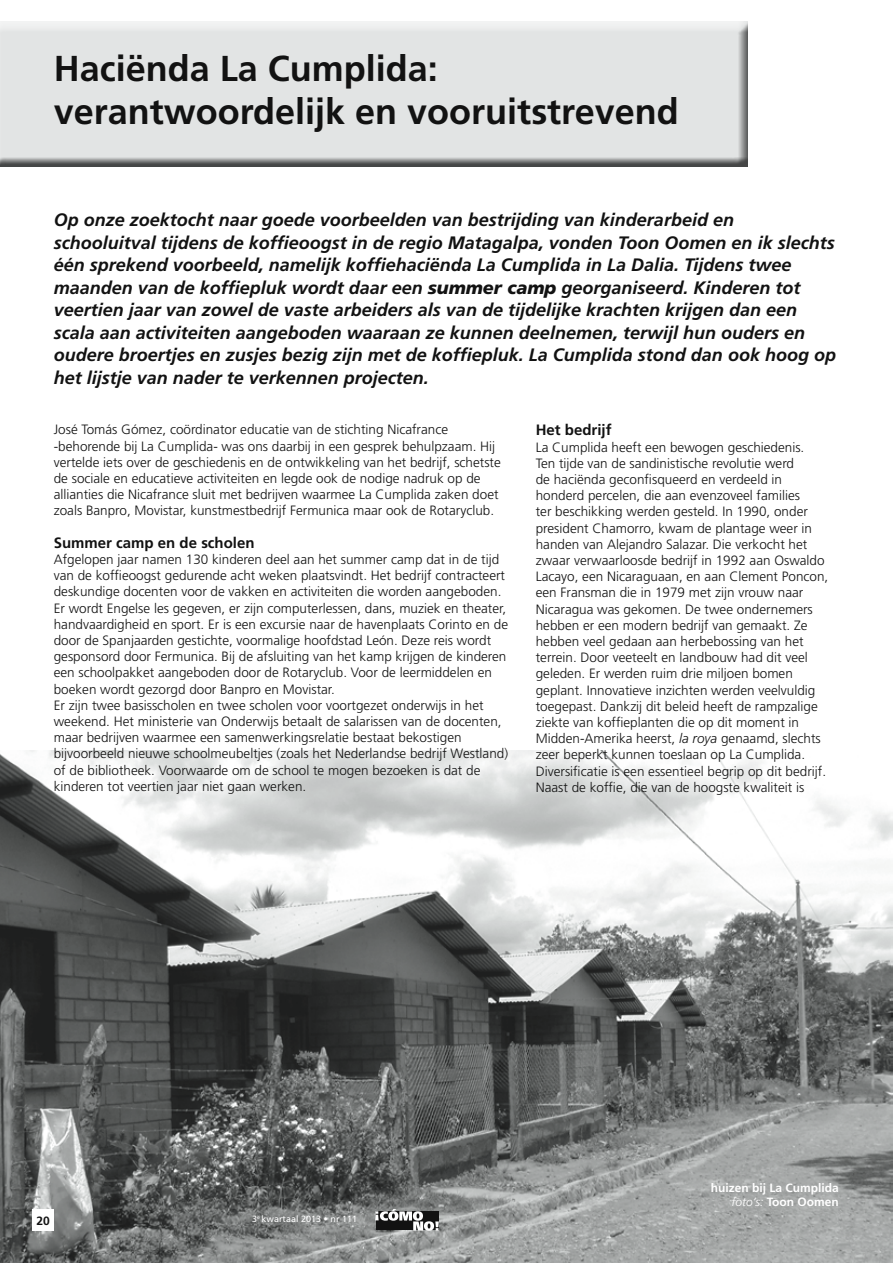
<style>
.page{position:relative;width:893px;height:1263px;background:#fff}
.page>*{position:absolute;margin:0;border:0;box-sizing:border-box;transform-origin:0 0}
.t1{font:700 36px/43.2px "Frutiger";color:#121212}
.t2{font:italic 700 18px/22.5px "Frutiger";color:#121212}
.t3{font:700 15px "Frutiger";color:#121212}
.t4{font:300 13.5px/16.2px "Frutiger";color:#121212}
.t5{font:700 12px/14.4px "Frutiger";color:#fff;text-align:right}
.t6{font:700 12px "Frutiger";color:#121212}
.t7{font:9px "Frutiger";color:#fff}
.s1{font-weight:900}
.s2{font-style:italic}
.s3{font-weight:300;font-style:italic}
</style>
<div class="page">
<img style="left:0;top:750px;width:893px;height:513px">
<div style="left:32px;top:1209px;width:22px;height:21px;background:#fff"></div>
<svg style="left:375px;top:1209px;width:64px;height:22px"></svg>
<div style="left:0;top:21px;width:749px;height:148px;background:#121212;opacity:.75"></div>
<h1 class="t1" style="left:54px;top:47px;width:626px">Haciënda La Cumplida: verantwoordelijk en vooruitstrevend</h1>
<p class="t2" style="left:54px;top:209px;width:784px">Op onze zoektocht naar goede voorbeelden van bestrijding van kinderarbeid en schooluitval tijdens de koffieoogst in de regio Matagalpa, vonden Toon Oomen en ik slechts één sprekend voorbeeld, namelijk koffiehaciënda La Cumplida in La Dalia. Tijdens twee maanden van de koffiepluk wordt daar een <span class="s1">summer camp</span> georganiseerd. Kinderen tot veertien jaar van zowel de vaste arbeiders als van de tijdelijke krachten krijgen dan een scala aan activiteiten aangeboden waaraan ze kunnen deelnemen, terwijl hun ouders en oudere broertjes en zusjes bezig zijn met de koffiepluk. La Cumplida stond dan ook hoog op het lijstje van nader te verkennen projecten.</p>
<p class="t4" style="left:54px;top:422px;width:449px">José Tomás Gómez, coördinator educatie van de stichting Nicafrance -behorende bij La Cumplida- was ons daarbij in een gesprek behulpzaam. Hij vertelde iets over de geschiedenis en de ontwikkeling van het bedrijf, schetste de sociale en educatieve activiteiten en legde ook de nodige nadruk op de allianties die Nicafrance sluit met bedrijven waarmee La Cumplida zaken doet zoals Banpro, Movistar, kunstmestbedrijf Fermunica maar ook de Rotaryclub.</p>
<p class="t3" style="left:54px;top:534px;width:202px">Summer camp en de scholen</p>
<p class="t4" style="left:54px;top:551px;width:456px">Afgelopen jaar namen 130 kinderen deel aan het summer camp dat in de tijd van de koffieoogst gedurende acht weken plaatsvindt. Het bedrijf contracteert deskundige docenten voor de vakken en activiteiten die worden aangeboden.<br>Er wordt Engelse les gegeven, er zijn computerlessen, dans, muziek en theater, handvaardigheid en sport. Er is een excursie naar de havenplaats Corinto en de door de Spanjaarden gestichte, voormalige hoofdstad León. Deze reis wordt gesponsord door Fermunica. Bij de afsluiting van het kamp krijgen de kinderen een schoolpakket aangeboden door de Rotaryclub. Voor de leermiddelen en boeken wordt gezorgd door Banpro en Movistar.<br>Er zijn twee basisscholen en twee scholen voor voortgezet onderwijs in het weekend. Het ministerie van Onderwijs betaalt de salarissen van de docenten, maar bedrijven waarmee een samenwerkingsrelatie bestaat bekostigen bijvoorbeeld nieuwe schoolmeubeltjes (zoals het Nederlandse bedrijf Westland) of de bibliotheek. Voorwaarde om de school te mogen bezoeken is dat de kinderen tot veertien jaar niet gaan werken.</p>
<p class="t3" style="left:536px;top:421px;width:77px">Het bedrijf</p>
<p class="t4" style="left:536px;top:439px;width:294px">La Cumplida heeft een bewogen geschiedenis.<br>Ten tijde van de sandinistische revolutie werd<br>de haciënda geconfisqueerd en verdeeld in honderd percelen, die aan evenzoveel families<br>ter beschikking werden gesteld. In 1990, onder president Chamorro, kwam de plantage weer in handen van Alejandro Salazar. Die verkocht het zwaar verwaarloosde bedrijf in 1992 aan Oswaldo Lacayo, een Nicaraguaan, en aan Clement Poncon, een Fransman die in 1979 met zijn vrouw naar Nicaragua was gekomen. De twee ondernemers hebben er een modern bedrijf van gemaakt. Ze hebben veel gedaan aan herbebossing van het terrein. Door veeteelt en landbouw had dit veel geleden. Er werden ruim drie miljoen bomen geplant. Innovatieve inzichten werden veelvuldig toegepast. Dankzij dit beleid heeft de rampzalige ziekte van koffieplanten die op dit moment in Midden-Amerika heerst, <span class="s2">la roya</span> genaamd, slechts zeer beperkt kunnen toeslaan op La Cumplida.<br>Diversificatie is een essentieel begrip op dit bedrijf.<br>Naast de koffie, die van de hoogste kwaliteit is</p>
<p class="t6" style="left:37px;top:1213px;width:15px">20</p>
<p class="t7" style="left:252px;top:1214px;width:106px">3<sup>e</sup> kwartaal 2013 • nr 111</p>
<p class="t5" style="left:711px;top:1180px;width:130px">huizen bij La Cumplida <span class="s3">foto’s:</span> Toon Oomen</p>
</div>
